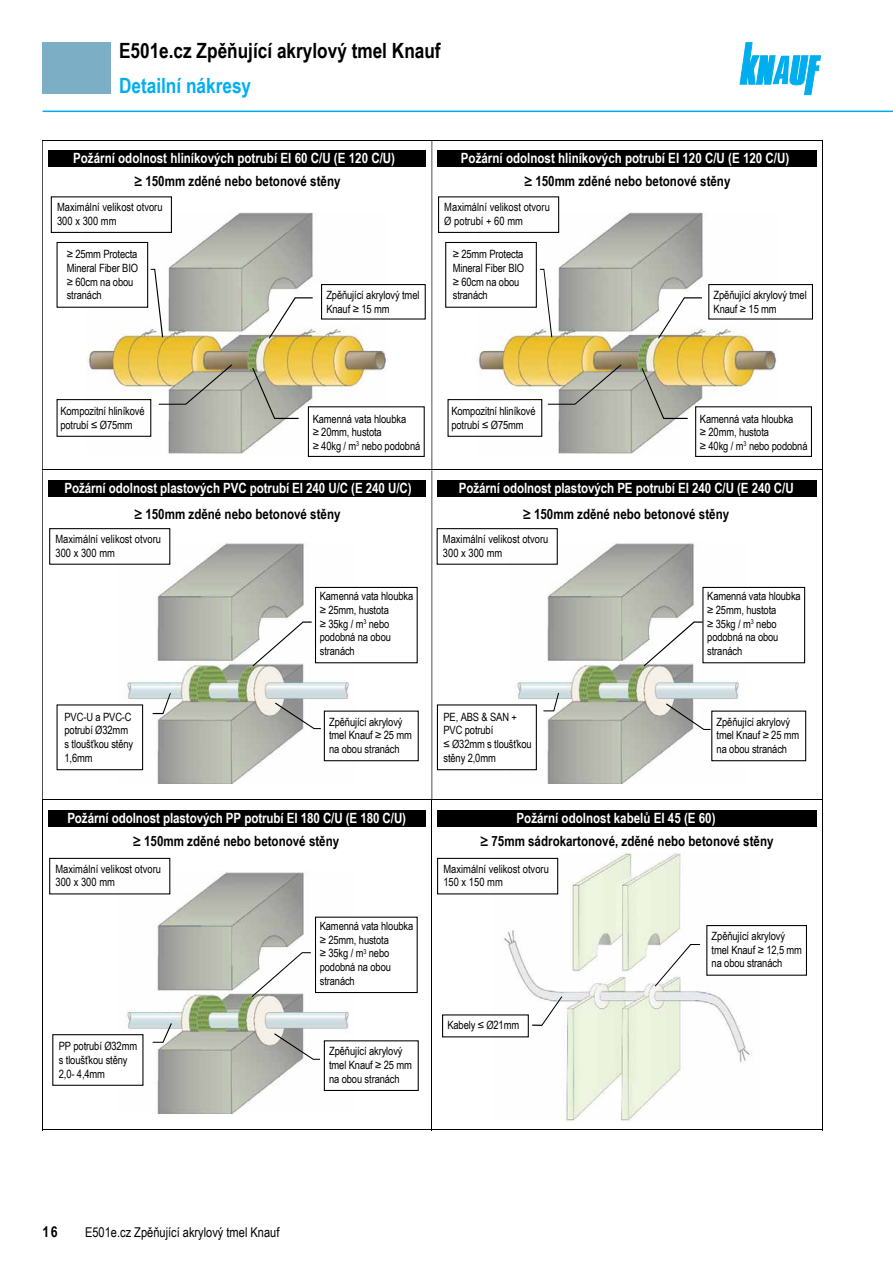
<style>
.page{position:relative;width:893px;height:1263px;background:#fff}
.page>*{position:absolute;margin:0;border:0;box-sizing:border-box;transform-origin:0 0}
.t1{font:700 21px "Arial Narrow";color:#000}
.t2{font:700 21px "Arial Narrow";color:#00aeef}
.t3{font:700 15px "Arial Narrow";color:#000}
.t4{font:700 14.1px "Arial Narrow";letter-spacing:-.005em;color:#fff}
.t5{font:700 14.1px "Arial Narrow";color:#000}
.t6{font:13.5px "Arial Narrow";color:#000}
.t7{font:11.4px/13.6px "Arial Narrow";letter-spacing:-.01em;color:#000}
</style>
<div class="page">
<div style="left:43px;top:43px;width:68px;height:51px;background:#7cafc6"></div>
<svg style="left:740px;top:43px;width:81px;height:52px"></svg>
<hr style="left:43px;top:111px;width:850px;height:1px;background:#00aeef">
<div style="left:48px;top:150px;width:378px;height:16px;background:#000"></div>
<div style="left:437px;top:150px;width:380px;height:16px;background:#000"></div>
<hr style="left:42px;top:140px;width:780px;height:1px;background:#000">
<hr style="left:42px;top:140px;width:1px;height:330px;background:#000">
<hr style="left:432px;top:140px;width:1px;height:330px;background:#000">
<hr style="left:822px;top:140px;width:1px;height:330px;background:#000">
<div style="left:48px;top:480px;width:378px;height:16px;background:#000"></div>
<div style="left:437px;top:480px;width:380px;height:16px;background:#000"></div>
<hr style="left:42px;top:470px;width:780px;height:1px;background:#000">
<hr style="left:42px;top:470px;width:1px;height:329px;background:#000">
<hr style="left:432px;top:470px;width:1px;height:329px;background:#000">
<hr style="left:822px;top:470px;width:1px;height:329px;background:#000">
<div style="left:48px;top:810px;width:378px;height:16px;background:#000"></div>
<div style="left:437px;top:810px;width:380px;height:16px;background:#000"></div>
<hr style="left:42px;top:799px;width:780px;height:1px;background:#000">
<hr style="left:42px;top:800px;width:1px;height:330px;background:#000">
<hr style="left:42px;top:1129px;width:390px;height:1px;background:#000">
<hr style="left:432px;top:800px;width:1px;height:330px;background:#000">
<hr style="left:432px;top:1129px;width:390px;height:1px;background:#000">
<hr style="left:822px;top:800px;width:1px;height:330px;background:#000">
<img style="left:86px;top:212px;width:301px;height:242px">
<img style="left:476px;top:212px;width:301px;height:242px">
<img style="left:119px;top:542px;width:237px;height:241px">
<img style="left:509px;top:543px;width:236px;height:240px">
<img style="left:119px;top:872px;width:237px;height:241px">
<img style="left:495px;top:852px;width:255px;height:269px">
<svg style="left:532px;top:996px;width:30px;height:30px"></svg>
<svg style="left:655px;top:944px;width:45px;height:42px"></svg>
<svg style="left:153px;top:1023px;width:19px;height:20px"></svg>
<svg style="left:252px;top:952px;width:59px;height:45px"></svg>
<svg style="left:274px;top:1033px;width:46px;height:27px"></svg>
<svg style="left:543px;top:693px;width:16px;height:18px"></svg>
<svg style="left:644px;top:621px;width:59px;height:45px"></svg>
<svg style="left:666px;top:703px;width:45px;height:27px"></svg>
<svg style="left:153px;top:693px;width:18px;height:21px"></svg>
<svg style="left:252px;top:621px;width:60px;height:45px"></svg>
<svg style="left:275px;top:702px;width:46px;height:27px"></svg>
<svg style="left:548px;top:364px;width:73px;height:41px;background:#beb594"></svg>
<svg style="left:540px;top:269px;width:12px;height:68px"></svg>
<svg style="left:658px;top:297px;width:44px;height:42px"></svg>
<svg style="left:641px;top:368px;width:47px;height:51px;background:#b6b194"></svg>
<svg style="left:159px;top:364px;width:73px;height:41px;background:#bdb593"></svg>
<svg style="left:151px;top:269px;width:12px;height:68px"></svg>
<svg style="left:269px;top:297px;width:44px;height:42px"></svg>
<svg style="left:252px;top:368px;width:47px;height:51px;background:#b7b093"></svg>
<div style="left:708px;top:284px;width:105px;height:36px;border:1px solid #000"></div>
<div style="left:438px;top:196px;width:121px;height:37px;border:1px solid #000"></div>
<div style="left:446px;top:242px;width:90px;height:65px;background:#fff"></div>
<div style="left:445px;top:242px;width:92px;height:66px;border:1px solid #000"></div>
<div style="left:321px;top:284px;width:105px;height:36px;border:1px solid #000"></div>
<div style="left:51px;top:196px;width:121px;height:37px;border:1px solid #000"></div>
<div style="left:57px;top:242px;width:91px;height:65px;background:#fff"></div>
<div style="left:57px;top:242px;width:91px;height:66px;border:1px solid #000"></div>
<div style="left:57px;top:399px;width:94px;height:38px;border:1px solid #000"></div>
<div style="left:447px;top:399px;width:95px;height:38px;border:1px solid #000"></div>
<div style="left:308px;top:407px;width:116px;height:49px;background:#fff"></div>
<div style="left:308px;top:406px;width:117px;height:51px;border:1px solid #000"></div>
<div style="left:696px;top:407px;width:115px;height:49px;background:#fff"></div>
<div style="left:695px;top:406px;width:117px;height:51px;border:1px solid #000"></div>
<div style="left:57px;top:705px;width:86px;height:65px;background:#fff"></div>
<div style="left:57px;top:704px;width:86px;height:66px;border:1px solid #000"></div>
<div style="left:49px;top:528px;width:121px;height:37px;border:1px solid #000"></div>
<div style="left:324px;top:710px;width:95px;height:51px;border:1px solid #000"></div>
<div style="left:315px;top:587px;width:102px;height:76px;background:#fff"></div>
<div style="left:315px;top:587px;width:103px;height:76px;border:1px solid #000"></div>
<div style="left:53px;top:1035px;width:90px;height:50px;background:#fff"></div>
<div style="left:52px;top:1034px;width:91px;height:52px;border:1px solid #000"></div>
<div style="left:49px;top:858px;width:121px;height:36px;border:1px solid #000"></div>
<div style="left:437px;top:858px;width:121px;height:36px;border:1px solid #000"></div>
<div style="left:324px;top:1040px;width:95px;height:51px;border:1px solid #000"></div>
<div style="left:706px;top:925px;width:101px;height:51px;border:1px solid #000"></div>
<div style="left:315px;top:917px;width:102px;height:75px;background:#fff"></div>
<div style="left:315px;top:917px;width:103px;height:76px;border:1px solid #000"></div>
<div style="left:437px;top:705px;width:99px;height:65px;background:#fff"></div>
<div style="left:437px;top:704px;width:100px;height:66px;border:1px solid #000"></div>
<div style="left:437px;top:528px;width:121px;height:37px;border:1px solid #000"></div>
<div style="left:711px;top:710px;width:95px;height:51px;border:1px solid #000"></div>
<div style="left:703px;top:587px;width:102px;height:76px;background:#fff"></div>
<div style="left:702px;top:587px;width:103px;height:76px;border:1px solid #000"></div>
<h1 class="t1" style="left:119px;top:34px;width:323px">E501e.cz Zpěňující akrylový tmel Knauf</h1>
<h1 class="t2" style="left:119px;top:70px;width:134px">Detailní nákresy</h1>
<p class="t4" style="left:73px;top:148px;width:323px">Požární odolnost hliníkových potrubí EI 60 C/U (E 120 C/U)</p>
<p class="t4" style="left:461px;top:148px;width:330px">Požární odolnost hliníkových potrubí EI 120 C/U (E 120 C/U)</p>
<p class="t5" style="left:134px;top:170px;width:208px">≥ 150mm zděné nebo betonové stěny</p>
<p class="t5" style="left:524px;top:170px;width:208px">≥ 150mm zděné nebo betonové stěny</p>
<p class="t7" style="left:57px;top:200px;width:107px">Maximální velikost otvoru<br>300 x 300 mm</p>
<p class="t7" style="left:67px;top:247px;width:73px">≥ 25mm Protecta<br>Mineral Fiber BIO ≥ 60cm na obou stranách</p>
<p class="t7" style="left:444px;top:200px;width:107px">Maximální velikost otvoru<br>Ø potrubí + 60 mm</p>
<p class="t7" style="left:453px;top:247px;width:73px;text-align:justify">≥ 25mm Protecta Mineral Fiber BIO ≥ 60cm na obou</p>
<p class="t7" style="left:326px;top:288px;width:95px">Zpěňující akrylový tmel</p>
<p class="t7" style="left:453px;top:288px;width:37px">stranách</p>
<p class="t7" style="left:326px;top:301px;width:65px">Knauf ≥ 15 mm</p>
<p class="t7" style="left:714px;top:288px;width:95px">Zpěňující akrylový tmel<br>Knauf ≥ 15 mm</p>
<p class="t7" style="left:60px;top:404px;width:86px">Kompozitní hliníkové potrubí ≤ Ø75mm</p>
<p class="t7" style="left:451px;top:404px;width:86px">Kompozitní hliníkové potrubí ≤ Ø75mm</p>
<p class="t7" style="left:313px;top:411px;width:109px">Kamenná vata hloubka<br>≥ 20mm, hustota<br>≥ 40kg / m<sup>3</sup> nebo podobná</p>
<p class="t7" style="left:700px;top:411px;width:109px">Kamenná vata hloubka<br>≥ 20mm, hustota<br>≥ 40kg / m<sup>3</sup> nebo podobná</p>
<p class="t4" style="left:64px;top:477px;width:349px">Požární odolnost plastových PVC potrubí EI 240 U/C (E 240 U/C)</p>
<p class="t4" style="left:459px;top:477px;width:337px">Požární odolnost plastových PE potrubí EI 240 C/U (E 240 C/U</p>
<p class="t5" style="left:134px;top:503px;width:208px">≥ 150mm zděné nebo betonové stěny</p>
<p class="t5" style="left:523px;top:503px;width:208px">≥ 150mm zděné nebo betonové stěny</p>
<p class="t7" style="left:55px;top:532px;width:107px">Maximální velikost otvoru<br>300 x 300 mm</p>
<p class="t7" style="left:64px;top:709px;width:70px">PVC-U a PVC-C potrubí Ø32mm s tloušťkou stěny<br>1,6mm</p>
<p class="t7" style="left:320px;top:589px;width:95px">Kamenná vata hloubka ≥ 25mm, hustota<br>≥ 35kg / m<sup>3</sup> nebo podobná na obou stranách</p>
<p class="t7" style="left:329px;top:714px;width:84px">Zpěňující akrylový tmel Knauf ≥ 25 mm na obou stranách</p>
<p class="t7" style="left:443px;top:532px;width:107px">Maximální velikost otvoru<br>300 x 300 mm</p>
<p class="t7" style="left:443px;top:709px;width:90px">PE, ABS &amp; SAN +<br>PVC potrubí<br>≤ Ø32mm s tloušťkou stěny 2,0mm</p>
<p class="t7" style="left:707px;top:589px;width:95px">Kamenná vata hloubka ≥ 25mm, hustota<br>≥ 35kg / m<sup>3</sup> nebo podobná na obou stranách</p>
<p class="t7" style="left:717px;top:714px;width:84px">Zpěňující akrylový tmel Knauf ≥ 25 mm na obou stranách</p>
<p class="t4" style="left:67px;top:807px;width:340px">Požární odolnost plastových PP potrubí EI 180 C/U (E 180 C/U)</p>
<p class="t4" style="left:516px;top:807px;width:201px">Požární odolnost kabelů EI 45 (E 60)</p>
<p class="t5" style="left:133px;top:831px;width:208px">≥ 150mm zděné nebo betonové stěny</p>
<p class="t5" style="left:480px;top:831px;width:295px">≥ 75mm sádrokartonové, zděné nebo betonové stěny</p>
<p class="t7" style="left:55px;top:861px;width:107px">Maximální velikost otvoru<br>300 x 300 mm</p>
<p class="t7" style="left:443px;top:861px;width:107px">Maximální velikost otvoru<br>150 x 150 mm</p>
<p class="t7" style="left:59px;top:1039px;width:80px">PP potrubí Ø32mm s tloušťkou stěny<br>2,0- 4,4mm</p>
<p class="t7" style="left:320px;top:919px;width:95px">Kamenná vata hloubka ≥ 25mm, hustota<br>≥ 35kg / m<sup>3</sup> nebo podobná na obou stranách</p>
<p class="t7" style="left:329px;top:1044px;width:84px">Zpěňující akrylový tmel Knauf ≥ 25 mm na obou stranách</p>
<p class="t7" style="left:447px;top:1018px;width:73px">Kabely ≤ Ø21mm</p>
<h2 class="t3" style="left:43px;top:1221px;width:17px">16</h2>
<p class="t6" style="left:85px;top:1223px;width:196px">E501e.cz Zpěňující akrylový tmel Knauf</p>
<p class="t7" style="left:712px;top:929px;width:92px">Zpěňující akrylový tmel Knauf ≥ 12,5 mm na obou stranách</p>
</div>
